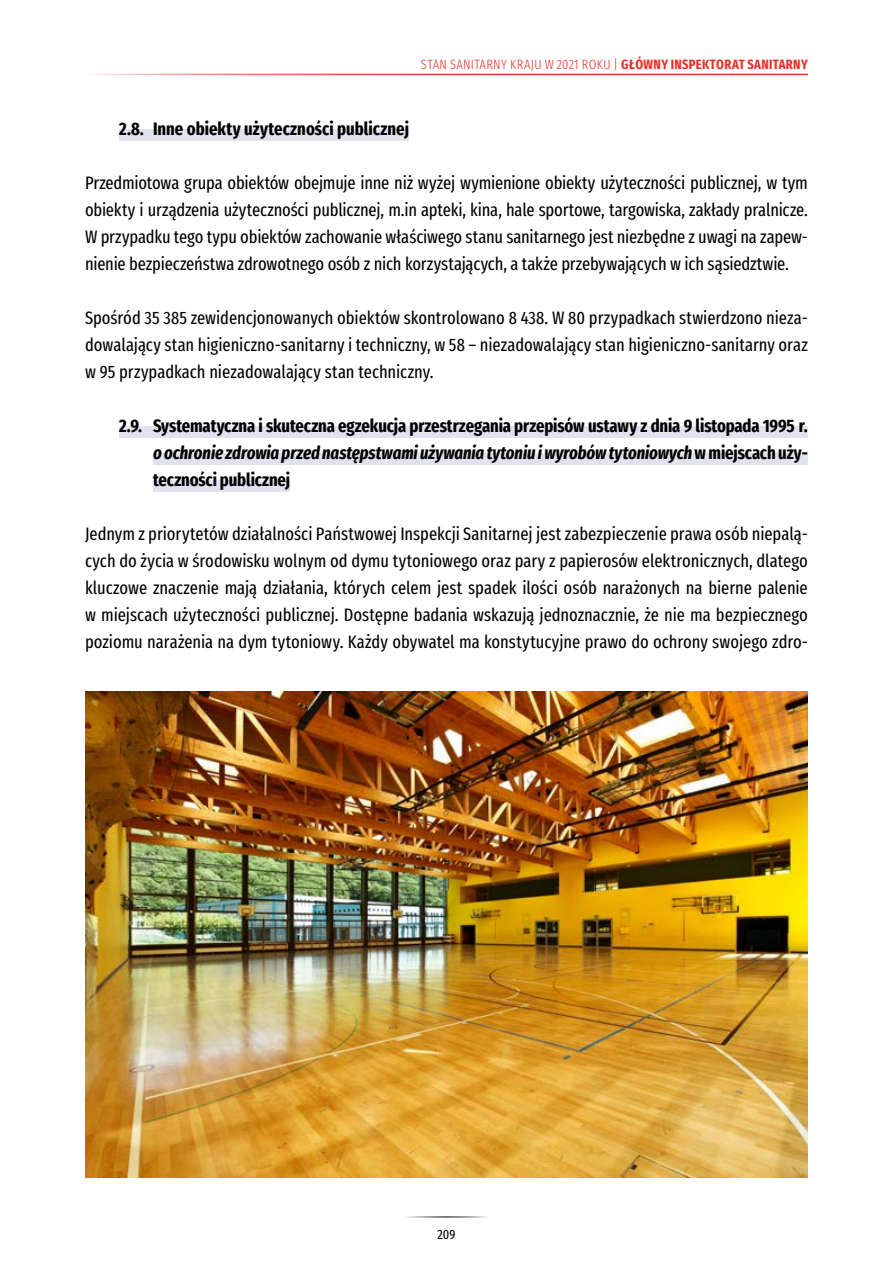
<style>
.page{position:relative;width:893px;height:1263px;background:#fff}
.page>*{position:absolute;margin:0;border:0;box-sizing:border-box;transform-origin:0 0}
.t1{font:18px/27px "Fira Sans Compressed";letter-spacing:-.005em;color:#000;text-align:justify}
.t2{font:700 18px/27px "Fira Sans Compressed";letter-spacing:-.005em;color:#000;text-align:justify}
.t3{font:300 13.5px "Fira Sans Compressed";letter-spacing:.025em;color:#e6342b}
.t4{font:13.5px "Fira Sans Compressed";color:#000}
.s1{font-weight:700}
.s2{font-style:italic}
</style>
<div class="page">
<hr style="left:404px;top:1216px;width:85px;height:1px;background:#000">
<hr style="left:85px;top:74px;width:723px;height:1px;background:#e6342b">
<div style="left:119px;top:129px;width:290px;height:12px;background:#e1e2ee"></div>
<div style="left:119px;top:426px;width:689px;height:12px;background:#e1e2ee"></div>
<div style="left:153px;top:453px;width:655px;height:12px;background:#e1e2ee"></div>
<div style="left:153px;top:480px;width:137px;height:12px;background:#e1e2ee"></div>
<img style="left:85px;top:691px;width:723px;height:487px">
<p class="t3" style="left:421px;top:55px;width:388px">STAN SANITARNY KRAJU W 2021 ROKU | <span class="s1">GŁÓWNY INSPEKTORAT SANITARNY</span></p>
<p class="t2" style="left:119px;top:114px;width:291px">2.8. Inne obiekty użyteczności publicznej</p>
<p class="t1" style="left:85px;top:169px;width:724px">Przedmiotowa grupa obiektów obejmuje inne niż wyżej wymienione obiekty użyteczności publicznej, w tym obiekty i urządzenia użyteczności publicznej, m.in apteki, kina, hale sportowe, targowiska, zakłady pralnicze.<br>W przypadku tego typu obiektów zachowanie właściwego stanu sanitarnego jest niezbędne z uwagi na zapew&shy;nienie bezpieczeństwa zdrowotnego osób z nich korzystających, a także przebywających w ich sąsiedztwie.</p>
<p class="t1" style="left:85px;top:304px;width:724px">Spośród 35 385 zewidencjonowanych obiektów skontrolowano 8 438. W 80 przypadkach stwierdzono nieza&shy;dowalający stan higieniczno-sanitarny i techniczny, w 58 – niezadowalający stan higieniczno-sanitarny oraz w 95 przypadkach niezadowalający stan techniczny.</p>
<p class="t2" style="left:153px;top:411px;width:656px;text-indent:-34px">2.9. Systematyczna i skuteczna egzekucja przestrzegania przepisów ustawy z dnia 9 listopada 1995 r. <span class="s2">o ochronie zdrowia przed następstwami używania tytoniu i wyrobów tytoniowych</span> w miejscach uży&shy;teczności publicznej</p>
<p class="t1" style="left:85px;top:520px;width:724px">Jednym z priorytetów działalności Państwowej Inspekcji Sanitarnej jest zabezpieczenie prawa osób niepalą&shy;cych do życia w środowisku wolnym od dymu tytoniowego oraz pary z papierosów elektronicznych, dlatego kluczowe znaczenie mają działania, których celem jest spadek ilości osób narażonych na bierne palenie w miejscach użyteczności publicznej. Dostępne badania wskazują jednoznacznie, że nie ma bezpiecznego poziomu narażenia na dym tytoniowy. Każdy obywatel ma konstytucyjne prawo do ochrony swojego zdro-</p>
<p class="t4" style="left:437px;top:1224px;width:20px">209</p>
</div>
